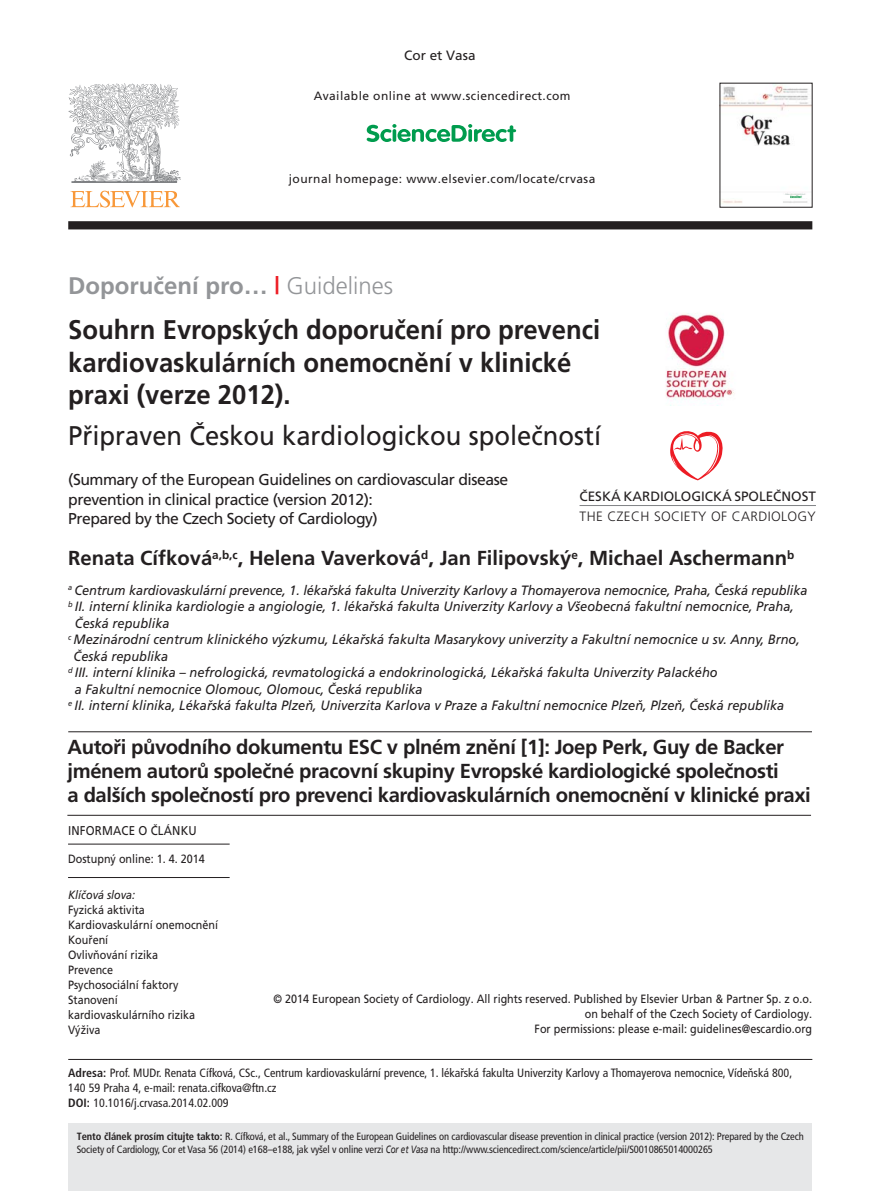
<style>
.page{position:relative;width:893px;height:1191px;background:#fff}
.page>*{position:absolute;margin:0;border:0;box-sizing:border-box;transform-origin:0 0}
.t1{font:700 27px/32.2px "Frutiger CE";color:#231f20;scale:.95 1}
.t2{font:27px "Frutiger CE";color:#231f20;scale:.95 1}
.t3{font:700 24px "Frutiger CE";color:#939598}
.t4{font:700 20.25px/24px "Frutiger CE";letter-spacing:-.02em;color:#231f20}
.t5{font:700 20.25px "Frutiger CE";color:#231f20}
.t6{font:15.75px/19.5px "Frutiger CE";letter-spacing:-.03em;color:#231f20}
.t7{font:italic 13.5px "Frutiger CE";color:#231f20;scale:.95 1}
.t8{font:13.5px "Frutiger CE";letter-spacing:-.005em;color:#231f20}
.t9{font:13.5px "Frutiger CE Light";letter-spacing:.025em;color:#231f20}
.t10{font:12.75px "Frutiger CE";letter-spacing:.015em;color:#231f20;scale:.9 1}
.t11{font:12px/15px "Frutiger CE";color:#231f20;text-align:right;scale:.9 1}
.t12{font:12px/15px "Frutiger Condensed CE";color:#231f20}
.t13{font:12px "Frutiger CE";letter-spacing:.035em;color:#231f20}
.t14{font:italic 12px "Frutiger CE";color:#231f20;scale:.9 1}
.t15{font:10.5px/13.5px "Frutiger Condensed CE";letter-spacing:-.01em;color:#231f20}
.s1{color:#ed1c24}
.s2{font-family:"Frutiger CE Light";font-weight:400}
.s3{font-weight:700}
.s4{font-family:"Frutiger Linotype";font-style:italic}
</style>
<div class="page">
<div style="left:68px;top:1123px;width:744px;height:68px;background:#e6e7e8"></div>
<svg style="left:68px;top:83px;width:113px;height:100px"></svg>
<svg style="left:71px;top:191px;width:109px;height:16px"></svg>
<svg style="left:366px;top:124px;width:150px;height:18px"></svg>
<div style="left:68px;top:221px;width:744px;height:8px;background:#231f20"></div>
<img style="left:722px;top:85px;width:88px;height:119px">
<hr style="left:68px;top:1059px;width:744px;height:1px;background:#231f20">
<hr style="left:68px;top:731px;width:744px;height:1px;background:#231f20">
<svg style="left:670px;top:431px;width:53px;height:49px"></svg>
<hr style="left:580px;top:505px;width:236px;height:1px;background:#808285">
<img style="left:666px;top:313px;width:68px;height:92px">
<hr style="left:67px;top:815px;width:744px;height:1px;background:#231f20">
<img style="left:790px;top:195px;width:18px;height:3px">
<svg style="left:782px;top:195px;width:8px;height:3px"></svg>
<hr style="left:68px;top:843px;width:162px;height:1px;background:#231f20">
<hr style="left:68px;top:877px;width:162px;height:1px;background:#231f20">
<p class="t8" style="left:404px;top:50px;width:73px">Cor et Vasa</p>
<p class="t13" style="left:314px;top:91px;width:258px">Available online at www.sciencedirect.com</p>
<p class="t13" style="left:289px;top:174px;width:308px">journal homepage: www.elsevier.com/locate/crvasa</p>
<h2 class="t3" style="left:68px;top:276px;width:326px">Doporučení pro… <span class="s1">|</span> <span class="s2">Guidelines</span></h2>
<h1 class="t1" style="left:68px;top:315px;width:562px">Souhrn Evropských doporučení pro prevenci kardiovaskulárních onemocnění v klinické praxi (verze 2012).</h1>
<h1 class="t2" style="left:68px;top:425px;width:563px">Připraven Českou kardiologickou společností</h1>
<p class="t6" style="left:68px;top:471px;width:441px">(Summary of the European Guidelines on cardiovascular disease prevention in clinical practice (version 2012):<br>Prepared by the Czech Society of Cardiology)</p>
<h3 class="t5" style="left:68px;top:550px;width:728px">Renata Cífková<sup>a,b,c</sup>, Helena Vaverková<sup>d</sup>, Jan Filipovský<sup>e</sup>, Michael Aschermann<sup>b</sup></h3>
<p class="t7" style="left:68px;top:585px;width:780px"><sup>a</sup> Centrum kardiovaskulární prevence, 1. lékařská fakulta Univerzity Karlovy a Thomayerova nemocnice, Praha, Česká republika</p>
<p class="t7" style="left:68px;top:601px;width:766px"><sup>b</sup> II. interní klinika kardiologie a angiologie, 1. lékařská fakulta Univerzity Karlovy a Všeobecná fakultní nemocnice, Praha,</p>
<p class="t7" style="left:75px;top:618px;width:101px">Česká republika</p>
<p class="t7" style="left:68px;top:634px;width:772px"><sup>c</sup> Mezinárodní centrum klinického výzkumu, Lékařská fakulta Masarykovy univerzity a Fakultní nemocnice u sv. Anny, Brno,</p>
<p class="t7" style="left:74px;top:651px;width:101px">Česká republika</p>
<p class="t7" style="left:68px;top:667px;width:685px"><sup>d</sup> III. interní klinika – nefrologická, revmatologická a endokrinologická, Lékařská fakulta Univerzity Palackého</p>
<p class="t7" style="left:75px;top:684px;width:368px">a Fakultní nemocnice Olomouc, Olomouc, Česká republika</p>
<p class="t7" style="left:68px;top:700px;width:755px"><sup>e</sup> II. interní klinika, Lékařská fakulta Plzeň, Univerzita Karlova v Praze a Fakultní nemocnice Plzeň, Plzeň, Česká republika</p>
<p class="t8" style="left:580px;top:491px;width:238px">ČESKÁ KARDIOLOGICKÁ SPOLEČNOST</p>
<p class="t9" style="left:580px;top:508px;width:238px">THE CZECH SOCIETY OF CARDIOLOGY</p>
<p class="t4" style="left:68px;top:736px;width:745px">Autoři původního dokumentu ESC v plném znění [1]: Joep Perk, Guy de Backer jménem autorů společné pracovní skupiny Evropské kardiologické společnosti<br>a dalších společností pro prevenci kardiovaskulárních onemocnění v klinické praxi</p>
<p class="t10" style="left:68px;top:826px;width:144px">INFORMACE O ČLÁNKU</p>
<p class="t11" style="left:68px;top:852px;width:154px">Dostupný online: 1. 4. 2014</p>
<p class="t14" style="left:68px;top:890px;width:76px">Klíčová slova:</p>
<p class="t11" style="left:68px;top:903px;width:168px;text-align:left">Fyzická aktivita<br>Kardiovaskulární onemocnění<br>Kouření<br>Ovlivňování rizika<br>Prevence<br>Psychosociální faktory<br>Stanovení<br>kardiovaskulárního rizika<br>Výživa</p>
<p class="t11" style="left:274px;top:992px;width:600px">© 2014 European Society of Cardiology. All rights reserved. Published by Elsevier Urban &amp; Partner Sp. z o.o. on behalf of the Czech Society of Cardiology.<br>For permissions: please e-mail: guidelines@escardio.org</p>
<p class="t12" style="left:68px;top:1066px;width:725px"><span class="s3">Adresa:</span> Prof. MUDr. Renata Cífková, CSc., Centrum kardiovaskulární prevence, 1. lékařská fakulta Univerzity Karlovy a Thomayerova nemocnice, Vídeňská 800,<br>140 59 Praha 4, e-mail: renata.cifkova@ftn.cz<br><span class="s3">DOI:</span> 10.1016/j.crvasa.2014.02.009</p>
<p class="t15" style="left:77px;top:1130px;width:729px"><span class="s3">Tento článek prosím citujte takto:</span> R. Cífková, et al., Summary of the European Guidelines on cardiovascular disease prevention in clinical practice (version 2012): Prepared by the Czech<br>Society of Cardiology, Cor et Vasa 56 (2014) e168–e188, jak vyšel v online verzi <span class="s4">Cor et Vasa</span> na http://www.sciencedirect.com/science/article/pii/S0010865014000265</p>
</div>
